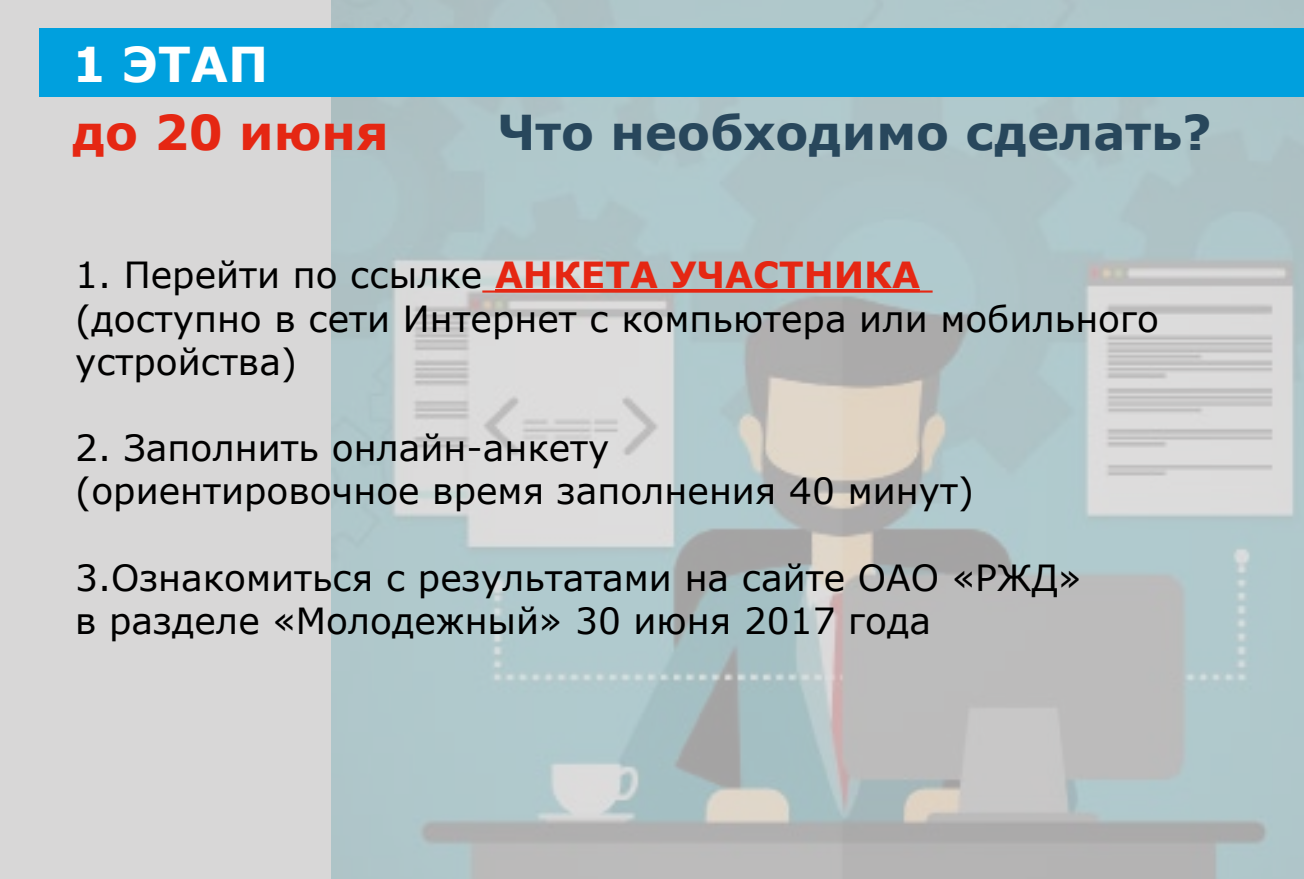
<style>
.page{position:relative;width:1304px;height:879px;background:#d8d7d7}
.page>*{position:absolute;margin:0;border:0;box-sizing:border-box;transform-origin:0 0}
.t1{font:700 48px "Verdana";color:#28475c}
.t2{font:700 48px "Verdana";color:#e52713}
.t3{font:700 48px "Verdana";color:#fff}
.t4{font:36px/43.2px "Verdana";color:#000}
.s1{font-weight:700;color:#e52713}
</style>
<div class="page">
<img style="left:332px;top:0;width:972px;height:879px">
<div style="left:40px;top:28px;width:1264px;height:68px;background:#00a0de"></div>
<svg style="left:482px;top:290px;width:13px;height:3px"></svg>
<svg style="left:495px;top:289px;width:425px;height:4px;background:#e13220"></svg>
<svg style="left:920px;top:290px;width:13px;height:3px"></svg>
<h1 class="t3" style="left:72px;top:31px;width:198px">1 ЭТАП</h1>
<h1 class="t2" style="left:72px;top:99px;width:318px">до 20 июня</h1>
<h1 class="t1" style="left:498px;top:99px;width:716px">Что необходимо сделать?</h1>
<p class="t4" style="left:75px;top:253px;width:1085px">1. Перейти по ссылке <span class="s1">АНКЕТА УЧАСТНИКА<br></span>(доступно в сети Интернет с компьютера или мобильного устройства)</p>
<p class="t4" style="left:75px;top:426px;width:901px">2. Заполнить онлайн-анкету<br>(ориентировочное время заполнения 40 минут)</p>
<p class="t4" style="left:75px;top:556px;width:1008px">3.Ознакомиться с результатами на сайте ОАО «РЖД» в разделе «Молодежный» 30 июня 2017 года</p>
</div>
